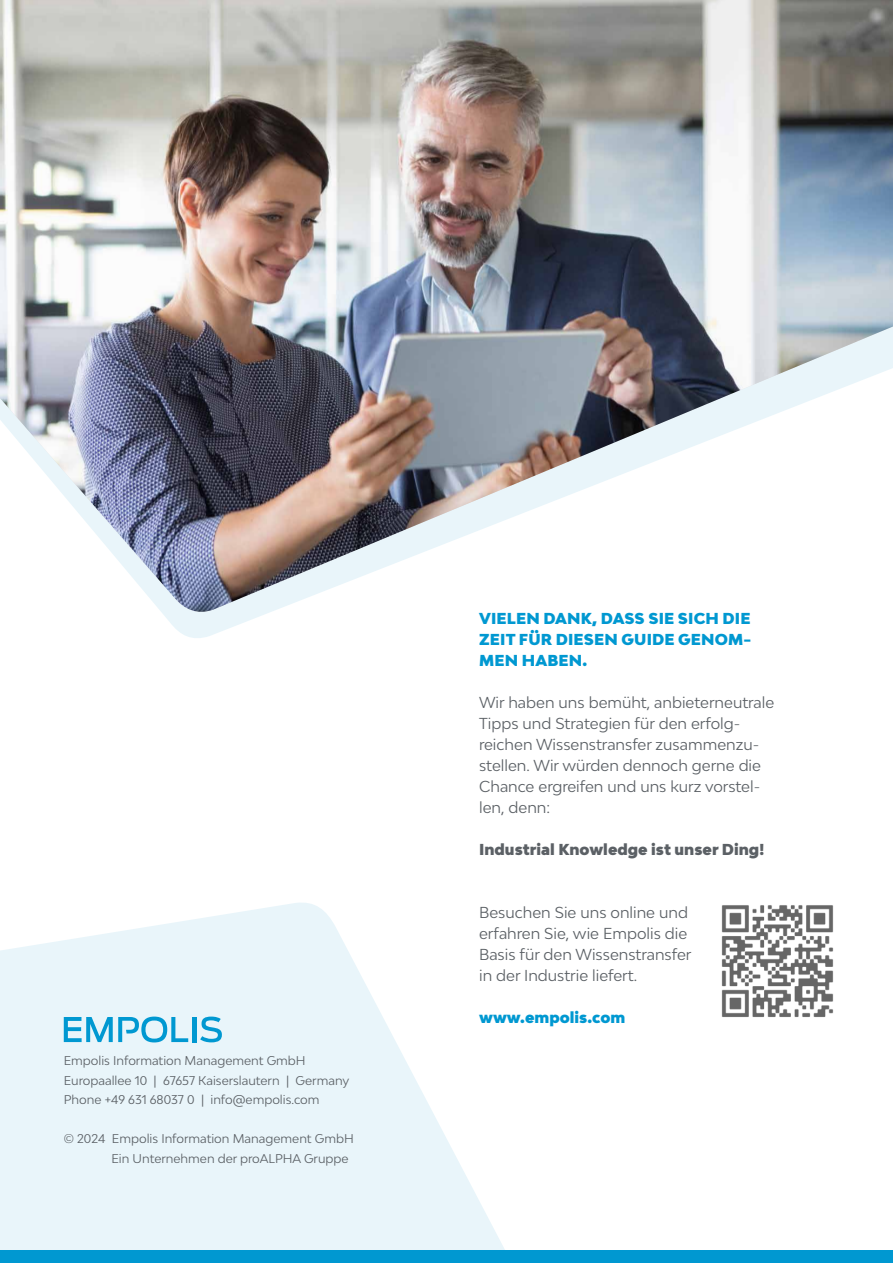
<style>
.page{position:relative;width:893px;height:1263px;background:#fff}
.page>*{position:absolute;margin:0;border:0;box-sizing:border-box;transform-origin:0 0}
.t1{font:15px/21px "Bw Modelica";color:#5b6065}
.t2{font:900 15px/21px "Bw Modelica";letter-spacing:.01em;color:#0098d1;text-align:justify}
.t3{font:900 15px "Bw Modelica";color:#5b6065}
.t4{font:12px/19.5px "Bw Modelica";color:#5b6065}
</style>
<div class="page">
<svg style="left:0;top:903px;width:598px;height:348px;fill:#e9f5fa"></svg>
<svg style="left:64px;top:1016px;width:124px;height:26px;background:#8bcfe9"></svg>
<hr style="left:192px;top:1017px;width:4px;height:25px;background:#0098d1">
<svg style="left:200px;top:1016px;width:22px;height:26px"></svg>
<img style="left:0;top:0;width:893px;height:615px">
<div style="left:0;top:1251px;width:893px;height:12px;background:#0098d1"></div>
<img style="left:721px;top:905px;width:113px;height:112px">
<p class="t4" style="left:64px;top:1051px;width:287px">Empolis Information Management GmbH<br>Europaallee 10 | 67657 Kaiserslautern | Germany<br>Phone +49 631 68037 0 | info@empolis.com</p>
<p class="t4" style="left:111px;top:1129px;width:244px;text-indent:-48px">© 2024 Empolis Information Management GmbH<br>Ein Unternehmen der proALPHA Gruppe</p>
<p class="t2" style="left:479px;top:607px;width:274px">VIELEN DANK, DASS SIE SICH DIE ZEIT FÜR DIESEN GUIDE GENOM-MEN HABEN.</p>
<p class="t1" style="left:479px;top:691px;width:297px">Wir haben uns bemüht, anbieterneutrale Tipps und Strategien für den erfolg&shy;reichen Wissenstransfer zusammenzu&shy;stellen. Wir würden dennoch gerne die Chance ergreifen und uns kurz vorstel&shy;len, denn:</p>
<p class="t3" style="left:479px;top:839px;width:287px">Industrial Knowledge ist unser Ding!</p>
<p class="t1" style="left:479px;top:901px;width:214px">Besuchen Sie uns online und erfahren Sie, wie Empolis die<br>Basis für den Wissenstransfer in der Industrie liefert.</p>
<p class="t2" style="left:479px;top:1006px;width:148px">www.empolis.com</p>
</div>
